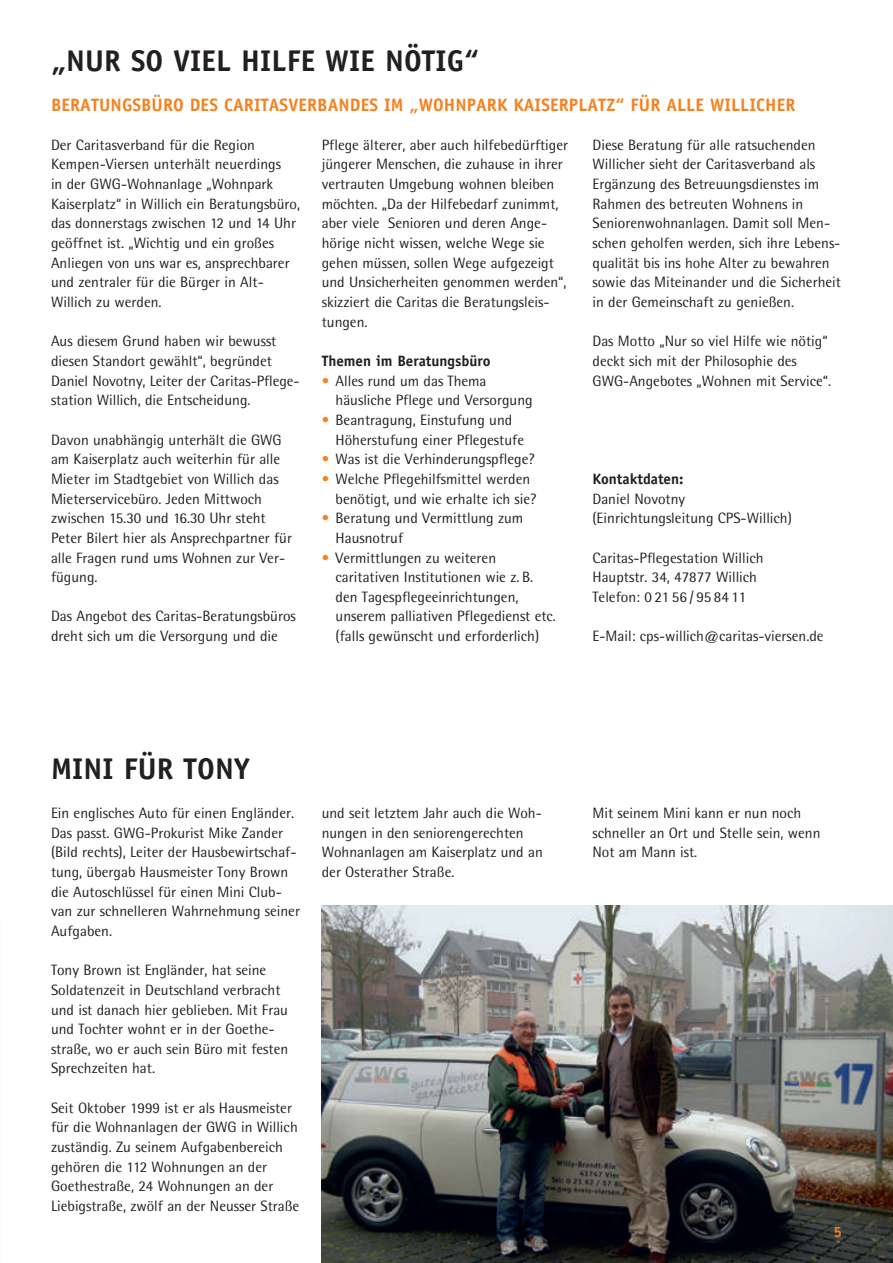
<style>
.page{position:relative;width:893px;height:1263px;background:#fff}
.page>*{position:absolute;margin:0;border:0;box-sizing:border-box;transform-origin:0 0}
.t1{font:700 30px "Officina Sans";letter-spacing:.005em;color:#231f20}
.t2{font:700 18px "Officina Sans";letter-spacing:.005em;color:#f58220}
.t3{font:15px/19.6px "Rotis Semi Sans";color:#231f20}
.t4{font:700 15px "Officina Sans";color:#231f20}
.t5{font:700 15px "Officina San ITC";color:#f58220}
.s1{color:#f58220}
</style>
<div class="page">
<img style="left:322px;top:906px;width:571px;height:357px">
<h1 class="t1" style="left:51px;top:42px;width:430px">„N UR SO VIEL HILFE WIE NÖTIG“</h1>
<p class="t2" style="left:51px;top:93px;width:746px">BERATUNGSBÜRO DES CARITASVERBANDES IM „WOHNPARK KAISERPLATZ“ FÜR ALLE WILLICHER</p>
<p class="t3" style="left:51px;top:135px;width:251px">Der Caritasverband für die Region Kempen-Viersen unterhält neuerdings<br>in der GWG-Wohnanlage „Wohnpark Kaiserplatz“ in Willich ein Beratungsbüro, das donnerstags zwischen 12 und 14 Uhr geöffnet ist. „Wichtig und ein großes Anliegen von uns war es, ansprechbarer und zentraler für die Bürger in Alt-Willich zu werden.</p>
<p class="t3" style="left:51px;top:331px;width:250px">Aus diesem Grund haben wir bewusst diesen Standort gewählt“, begründet Daniel Novotny, -Leiter der Caritas-Pflege&shy;station Willich, die Entscheidung.</p>
<p class="t3" style="left:51px;top:430px;width:242px">Davon unabhängig unterhält die GWG am Kaiserplatz auch weiterhin für alle Mieter im Stadtgebiet von Willich das Mieterservicebüro. Jeden Mittwoch zwischen 15.30 und 16.30 Uhr steht Peter Bilert hier als Ansprechpartner für alle Fragen rund ums Wohnen zur Ver&shy;fügung.</p>
<p class="t3" style="left:51px;top:606px;width:246px">Das Angebot des Caritas-Beratungsbüros dreht sich um die Versorgung und die</p>
<p class="t3" style="left:322px;top:135px;width:248px">Pflege älterer, aber auch hilfebedürftiger jüngerer Menschen, die zuhause in ihrer vertrauten Umgebung wohnen bleiben möchten. „Da der H ilfebedarf zunimmt, aber viele Senioren und deren Ange&shy;hörige nicht wissen, welche Wege sie gehen müssen, sollen Wege aufgezeigt und Unsicherheiten genommen werden“, skizziert die Caritas die Beratungsleis&shy;tungen.</p>
<p class="t4" style="left:322px;top:351px;width:170px">THEMEN IM BERATUNGSBÜRO</p>
<p class="t3" style="left:336px;top:371px;width:199px;text-indent:-14px"><span class="s1">•</span> Alles rund um das Thema häusliche Pflege und Versorgung</p>
<p class="t3" style="left:336px;top:410px;width:190px;text-indent:-14px"><span class="s1">•</span> Beantragung, Einstufung und -Höherstufung einer Pflegestufe</p>
<p class="t3" style="left:322px;top:449px;width:214px"><span class="s1">•</span> Was ist die Verhinderungspflege?</p>
<p class="t3" style="left:336px;top:469px;width:202px;text-indent:-14px"><span class="s1">•</span> Welche Pflegehilfsmittel werden benötigt, und wie erhalte ich sie?</p>
<p class="t3" style="left:336px;top:508px;width:189px;text-indent:-14px"><span class="s1">•</span> Beratung und Vermittlung zum -Hausnotruf</p>
<p class="t3" style="left:336px;top:547px;width:222px;text-indent:-14px"><span class="s1">•</span> Vermittlungen zu weiteren caritativen Institutionen wie z. B. den Tagespflegeeinrichtungen, unserem palliativen Pflegedienst etc. (falls gewünscht und erforderlich)</p>
<p class="t3" style="left:592px;top:135px;width:250px">Diese Beratung für alle ratsuchenden Willicher sieht der Caritasverband als -Ergänzung des Betreuungsdienstes im Rahmen des betreuten Wohnens in -Seniorenwohnanlagen. Damit soll Men&shy;schen geholfen werden, sich ihre Lebens&shy;qualität bis ins hohe Alter zu bewahren sowie das Miteinander und die Sicherheit in der Gemeinschaft zu genießen.</p>
<p class="t3" style="left:592px;top:331px;width:240px">Das Motto „N ur so viel H ilfe wie nötig“ deckt sich mit der Philosophie des<br>GWG-Angebotes „Wohnen mit Service“.</p>
<p class="t4" style="left:592px;top:469px;width:93px">KONTAKTDATEN:</p>
<p class="t3" style="left:592px;top:488px;width:201px">Daniel Novotny (Einrichtungsleitung CPS-Willich)</p>
<p class="t3" style="left:592px;top:547px;width:173px">Caritas-Pflegestation Willich<br>Hauptstr. 34, 47877 Willich<br>Telefon: 0 21 56 / 95 84 11</p>
<p class="t3" style="left:592px;top:626px;width:233px">E-Mail: cps-willich@caritas-viersen.de</p>
<h1 class="t1" style="left:51px;top:750px;width:200px">MINI FÜR TONY</h1>
<p class="t3" style="left:51px;top:803px;width:251px">Ein englisches Auto für einen Engländer.<br>Das passt. GWG-Prokurist Mike Zander (Bild rechts), Leiter der Hausbewirtschaf&shy;tung, übergab Hausmeister Tony Brown die Autoschlüssel für einen Mini Club&shy;van zur schnelleren Wahrnehmung seiner Aufgaben.</p>
<p class="t3" style="left:51px;top:960px;width:239px">Tony Brown ist Engländer, hat seine -Soldatenzeit in Deutschland verbracht und ist danach hier geblieben. Mit Frau und Tochter wohnt er in der Goethe&shy;straße, wo er auch sein Büro mit festen Sprechzeiten hat.</p>
<p class="t3" style="left:51px;top:1098px;width:250px">Seit Oktober 1999 ist er als Hausmeister für die Wohnanlagen der GWG in Willich zuständig. Zu seinem Aufgabenbereich gehören die 112 Wohnungen an der Goethestraße, 24 Wohnungen an der -Liebigstraße, zwölf an der Neusser -Straße</p>
<p class="t3" style="left:322px;top:803px;width:223px">und seit letztem Jahr auch die Woh&shy;nungen in den seniorengerechten<br>Wohnanlagen am Kaiserplatz und an der Osterather Straße.</p>
<p class="t3" style="left:592px;top:803px;width:229px">Mit seinem Mini kann er nun noch schneller an Ort und Stelle sein, wenn<br>Not am Mann ist.</p>
<p class="t5" style="left:834px;top:1222px;width:10px">5</p>
</div>
